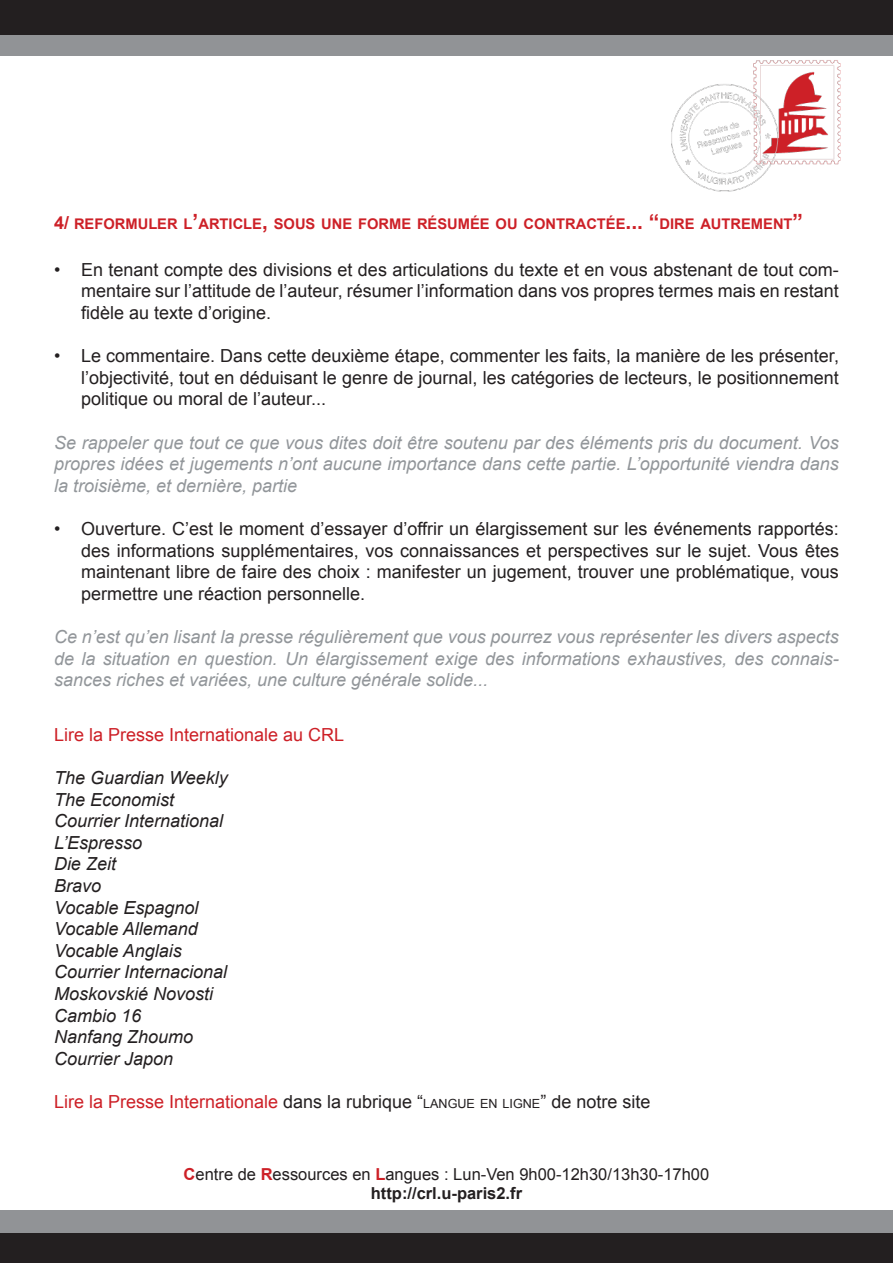
<style>
.page{position:relative;width:893px;height:1263px;background:#fff}
.page>*{position:absolute;margin:0;border:0;box-sizing:border-box;transform-origin:0 0}
.t1{font:18px/21.6px "Arial";color:#231f20;text-align:justify}
.t2{font:italic 18px/21.6px "Arial";color:#92969a;text-align:justify}
.t3{font:italic 18px "Arial";color:#231f20}
.t4{font:18px "Arial";color:#cd2027}
.t5{font:16.5px "Arial";color:#231f20}
.t6{font:700 16.5px "Arial";color:#231f20}
.t7{font:700 14.7px "Arial";color:#cd2027}
.s1{font-size:18px}
.s2{font-size:21px}
.s3{color:#cd2027}
.s4{font-size:12.6px}
.s5{font-weight:700;color:#cd2027}
</style>
<div class="page">
<div style="left:0;top:0;width:893px;height:55px;background:#919396"></div>
<div style="left:0;top:0;width:893px;height:34px;background:#231f20"></div>
<img style="left:660px;top:55px;width:199px;height:137px">
<div style="left:0;top:1210px;width:893px;height:53px;background:#919396"></div>
<div style="left:0;top:1233px;width:893px;height:30px;background:#231f20"></div>
<p class="t7" style="left:54px;top:214px;width:751px"><span class="s1">4/</span> REFORMULER L<span class="s2">’</span>ARTICLE<span class="s2">,</span> SOUS UNE FORME RÉSUMÉE OU CONTRACTÉE<span class="s2">... “</span>DIRE AUTREMENT<span class="s2">”</span></p>
<p class="t1" style="left:81px;top:259px;width:759px;text-indent:-27px">• En tenant compte des divisions et des articulations du texte et en vous abstenant de tout com&shy;mentaire sur l’attitude de l’auteur, résumer l’information dans vos propres termes mais en restant fidèle au texte d’origine.</p>
<p class="t1" style="left:81px;top:345px;width:759px;text-indent:-27px">• Le commentaire. Dans cette deuxième étape, commenter les faits, la manière de les présenter, l’objectivité, tout en déduisant le genre de journal, les catégories de lecteurs, le positionnement politique ou moral de l’auteur...</p>
<p class="t2" style="left:54px;top:432px;width:786px">Se rappeler que tout ce que vous dites doit être soutenu par des éléments pris du document. Vos propres idées et jugements n’ont aucune importance dans cette partie. L’opportunité viendra dans la troisième, et dernière, partie</p>
<p class="t1" style="left:81px;top:518px;width:759px;text-indent:-27px">• Ouverture. C’est le moment d’essayer d’offrir un élargissement sur les événements rapportés: des informations supplémentaires, vos connaissances et perspectives sur le sujet. Vous êtes maintenant libre de faire des choix : manifester un jugement, trouver une problématique, vous permettre une réaction personnelle.</p>
<p class="t2" style="left:54px;top:626px;width:786px">Ce n’est qu’en lisant la presse régulièrement que vous pourrez vous représenter les divers aspects de la situation en question. Un élargissement exige des informations exhaustives, des connais&shy;sances riches et variées, une culture générale solide...</p>
<p class="t4" style="left:54px;top:723px;width:292px">Lire la Presse Internationale au CRL</p>
<p class="t3" style="left:54px;top:766px;width:175px">The Guardian Weekly</p>
<p class="t3" style="left:54px;top:788px;width:122px">The Economist</p>
<p class="t3" style="left:54px;top:809px;width:171px">Courrier International</p>
<p class="t3" style="left:54px;top:831px;width:90px">L’Espresso</p>
<p class="t3" style="left:54px;top:852px;width:64px">Die Zeit</p>
<p class="t3" style="left:54px;top:874px;width:49px">Bravo</p>
<p class="t3" style="left:54px;top:896px;width:146px">Vocable Espagnol</p>
<p class="t3" style="left:54px;top:917px;width:145px">Vocable Allemand</p>
<p class="t3" style="left:54px;top:939px;width:129px">Vocable Anglais</p>
<p class="t3" style="left:54px;top:960px;width:175px">Courrier Internacional</p>
<p class="t3" style="left:54px;top:982px;width:161px">Moskovskié Novosti</p>
<p class="t3" style="left:54px;top:1004px;width:89px">Cambio 16</p>
<p class="t3" style="left:54px;top:1025px;width:141px">Nanfang Zhoumo</p>
<p class="t3" style="left:54px;top:1047px;width:121px">Courrier Japon</p>
<p class="t1" style="left:54px;top:1091px;width:598px"><span class="s3">Lire la Presse Internationale</span> dans la rubrique “<span class="s4">LANGUE EN LIGNE</span>” de notre site</p>
<p class="t5" style="left:184px;top:1163px;width:527px"><span class="s5">C</span>entre de <span class="s5">R</span>essources en <span class="s5">L</span>angues : Lun-Ven 9h00-12h30/13h30-17h00</p>
<p class="t6" style="left:371px;top:1183px;width:153px">http://crl.u-paris2.fr</p>
</div>
